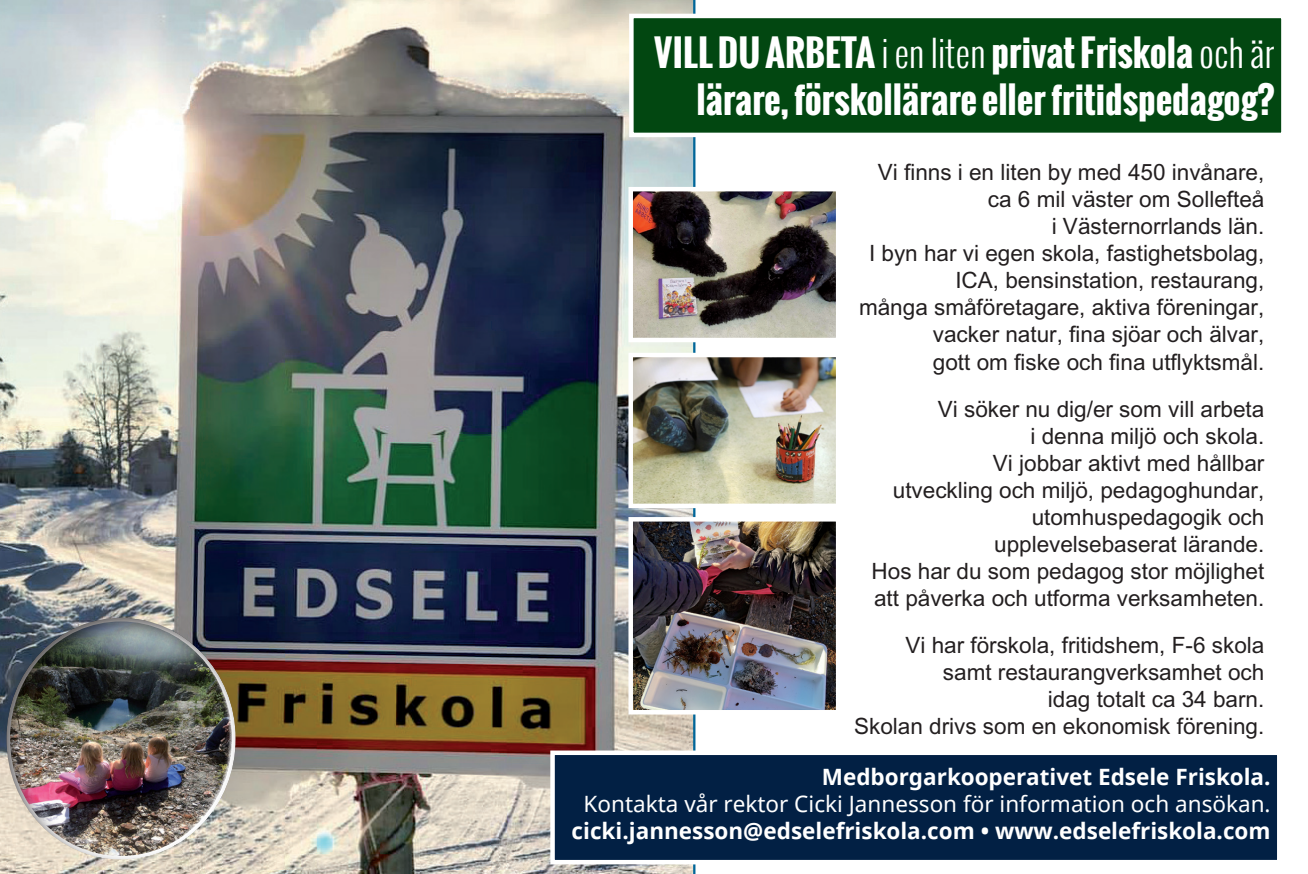
<style>
.page{position:relative;width:1308px;height:874px;background:#fff}
.page>*{position:absolute;margin:0;border:0;box-sizing:border-box;transform-origin:0 0}
.t1{font:700 36px "Oswald";color:#fff}
.t2{font:22.5px/27px "M Arial";color:#231f20;text-align:right}
.t3{font:700 22.5px "Noto Sans";color:#fff}
.t4{font:22.5px "Noto Sans";color:#fff}
.s1{font-weight:300}
</style>
<div class="page">
<img style="left:0;top:0;width:695px;height:874px">
<div style="left:631px;top:16px;width:652px;height:119px;background:#024711"></div>
<div style="left:629px;top:14px;width:656px;height:123px;border:4px solid #fff"></div>
<img style="left:633px;top:192px;width:202px;height:145px">
<div style="left:628px;top:187px;width:212px;height:155px;border:4px solid #fff"></div>
<img style="left:633px;top:358px;width:202px;height:145px">
<div style="left:628px;top:353px;width:212px;height:155px;border:4px solid #fff"></div>
<img style="left:633px;top:522px;width:202px;height:187px">
<div style="left:628px;top:517px;width:212px;height:197px;border:4px solid #fff"></div>
<div style="left:552px;top:753px;width:727px;height:109px;background:#022044"></div>
<div style="left:550px;top:750px;width:731px;height:114px;border:4px solid #fff"></div>
<div style="left:4px;top:616px;width:232px;height:245px;background:#231f20;opacity:.75"></div>
<p class="t1" style="left:654px;top:25px;width:622px">VILL DU ARBETA <span class="s1">i en liten</span> privat Friskola <span class="s1">och är</span></p>
<p class="t1" style="left:696px;top:73px;width:579px">lärare, förskollärare eller fritidspedagog?</p>
<p class="t2" style="left:877px;top:159px;width:388px">Vi finns i en liten by med 450 invånare,</p>
<p class="t2" style="left:988px;top:186px;width:278px">ca 6 mil väster om Sollefteå</p>
<p class="t2" style="left:1051px;top:213px;width:214px">i Västernorrlands län.</p>
<p class="t2" style="left:869px;top:240px;width:397px">I byn har vi egen skola, fastighetsbolag,</p>
<p class="t2" style="left:955px;top:267px;width:310px">ICA, bensinstation, restaurang,</p>
<p class="t2" style="left:859px;top:294px;width:407px">många småföretagare, aktiva föreningar, vacker natur, fina sjöar och älvar,</p>
<p class="t2" style="left:933px;top:348px;width:333px">gott om fiske och fina utflyktsmål.</p>
<p class="t2" style="left:938px;top:395px;width:328px">Vi söker nu dig/er som vill arbeta</p>
<p class="t2" style="left:1030px;top:422px;width:235px">i denna miljö och skola.</p>
<p class="t2" style="left:993px;top:449px;width:273px">Vi jobbar aktivt med hållbar</p>
<p class="t2" style="left:892px;top:476px;width:373px">utveckling och miljö, pedagoghundar,</p>
<p class="t2" style="left:1031px;top:503px;width:234px">utomhuspedagogik och</p>
<p class="t2" style="left:994px;top:530px;width:272px">upplevelsebaserat lärande.</p>
<p class="t2" style="left:871px;top:557px;width:394px">Hos har du som pedagog stor möjlighet</p>
<p class="t2" style="left:874px;top:584px;width:392px">att påverka och utforma verksamheten.</p>
<p class="t2" style="left:905px;top:631px;width:360px">Vi har förskola, fritidshem, F-6 skola</p>
<p class="t2" style="left:943px;top:658px;width:323px">samt restaurangverksamhet och</p>
<p class="t2" style="left:1048px;top:685px;width:218px">idag totalt ca 34 barn.</p>
<p class="t2" style="left:854px;top:712px;width:412px">Skolan drivs som en ekonomisk förening.</p>
<p class="t3" style="left:822px;top:761px;width:450px">Medborgarkooperativet Edsele Friskola.</p>
<p class="t4" style="left:583px;top:789px;width:688px">Kontakta vår rektor Cicki Jannesson för information och ansökan.</p>
<p class="t3" style="left:571px;top:815px;width:700px">cicki.jannesson@edselefriskola.com • www.edselefriskola.com</p>
</div>
